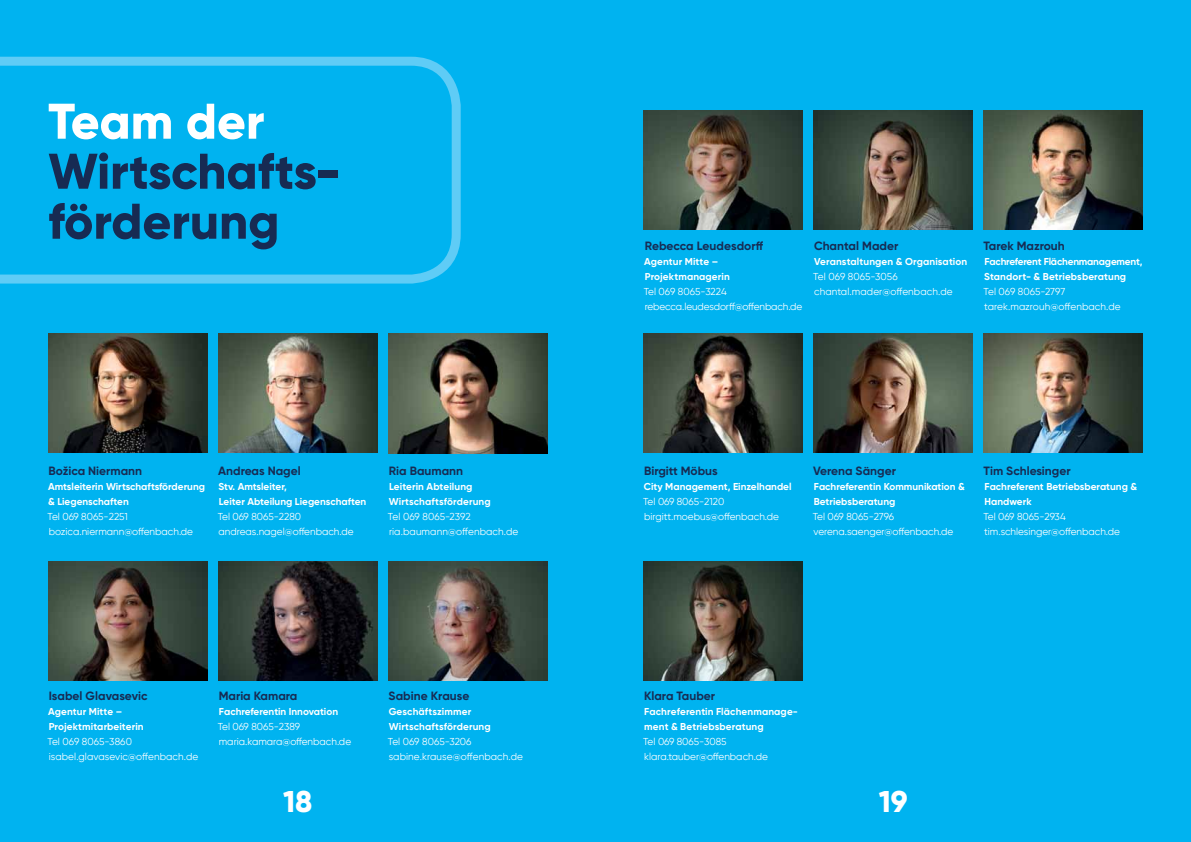
<style>
.page{position:relative;width:1191px;height:842px;background:#00b3f0}
.page>*{position:absolute;margin:0;border:0;box-sizing:border-box;transform-origin:0 0}
.t1{font:800 50px/50px "Gilroy";color:#172b53}
.t2{font:800 50px "Gilroy";color:#fff}
.t3{font:800 30px "Gilroy";color:#fff}
.t4{font:700 12px "Gilroy";color:#172b53}
.t5{font:10px/15px "Gilroy";color:#fff}
.t6{font:700 10px/15px "Gilroy";color:#fff}
.t7{font:700 10px/15px "Gilroy";letter-spacing:-.02em;color:#fff}
</style>
<div class="page">
<svg style="left:0;top:57px;width:461px;height:227px"></svg>
<img style="left:984px;top:111px;width:158px;height:119px">
<img style="left:388px;top:333px;width:159px;height:120px">
<img style="left:218px;top:333px;width:159px;height:119px">
<img style="left:48px;top:333px;width:159px;height:119px">
<img style="left:643px;top:111px;width:159px;height:119px">
<img style="left:813px;top:111px;width:159px;height:119px">
<img style="left:984px;top:333px;width:158px;height:119px">
<img style="left:48px;top:561px;width:159px;height:119px">
<img style="left:388px;top:561px;width:159px;height:119px">
<img style="left:218px;top:561px;width:159px;height:119px">
<img style="left:643px;top:333px;width:159px;height:119px">
<img style="left:643px;top:561px;width:159px;height:119px">
<img style="left:813px;top:333px;width:159px;height:119px">
<h1 class="t2" style="left:48px;top:90px;width:218px">Team der</h1>
<h1 class="t1" style="left:48px;top:146px;width:294px">Wirtschafts&shy;förderung</h1>
<p class="t4" style="left:644px;top:238px;width:120px">Rebecca Leudesdorff</p>
<p class="t6" style="left:644px;top:254px;width:87px">Agentur Mitte –<br>Projektmanagerin</p>
<p class="t5" style="left:643px;top:284px;width:160px">Tel 069 8065-3224 rebecca.leudesdorff@offenbach.de</p>
<p class="t4" style="left:814px;top:238px;width:86px">Chantal Mader</p>
<p class="t6" style="left:814px;top:254px;width:155px">Veranstaltungen &amp; Organisation</p>
<p class="t5" style="left:813px;top:269px;width:141px">Tel 069 8065-3056 chantal.mader@offenbach.de</p>
<p class="t4" style="left:983px;top:238px;width:83px">Tarek Mazrouh</p>
<p class="t7" style="left:984px;top:254px;width:160px">Fachreferent Flächenmanagement,<br>Standort- &amp; Betriebsberatung</p>
<p class="t5" style="left:983px;top:284px;width:139px">Tel 069 8065-2797 tarek.mazrouh@offenbach.de</p>
<p class="t4" style="left:49px;top:463px;width:95px">Božica Niermann</p>
<p class="t6" style="left:48px;top:479px;width:158px">Amtsleiterin Wirtschaftsförderung &amp; Liegenschaften</p>
<p class="t5" style="left:48px;top:509px;width:147px">Tel 069 8065-2251 bozica.niermann@offenbach.de</p>
<p class="t4" style="left:218px;top:463px;width:84px">Andreas Nagel</p>
<p class="t6" style="left:218px;top:479px;width:149px">Stv. Amtsleiter,<br>Leiter Abteilung Liegenschaften</p>
<p class="t5" style="left:218px;top:509px;width:137px">Tel 069 8065-2280 andreas.nagel@offenbach.de</p>
<p class="t4" style="left:389px;top:463px;width:76px">Ria Baumann</p>
<p class="t6" style="left:389px;top:479px;width:104px">Leiterin Abteilung<br>Wirtschaftsförderung</p>
<p class="t5" style="left:388px;top:509px;width:132px">Tel 069 8065-2392 ria.baumann@offenbach.de</p>
<p class="t4" style="left:644px;top:463px;width:75px">Birgitt Möbus</p>
<p class="t6" style="left:644px;top:479px;width:149px">City Management, Einzelhandel</p>
<p class="t5" style="left:643px;top:494px;width:137px">Tel 069 8065-2120 birgitt.moebus@offenbach.de</p>
<p class="t4" style="left:813px;top:463px;width:84px">Verena Sänger</p>
<p class="t6" style="left:814px;top:479px;width:152px">Fachreferentin Kommunikation &amp;<br>Betriebsberatung</p>
<p class="t5" style="left:812px;top:509px;width:142px">Tel 069 8065-2796 verena.saenger@offenbach.de</p>
<p class="t4" style="left:983px;top:463px;width:88px">Tim Schlesinger</p>
<p class="t6" style="left:984px;top:479px;width:154px">Fachreferent Betriebsberatung &amp;<br>Handwerk</p>
<p class="t5" style="left:983px;top:509px;width:138px">Tel 069 8065-2934 tim.schlesinger@offenbach.de</p>
<p class="t4" style="left:49px;top:688px;width:100px">Isabel Glavasevic</p>
<p class="t6" style="left:48px;top:704px;width:97px">Agentur Mitte –<br>Projektmitarbeiterin</p>
<p class="t5" style="left:48px;top:734px;width:152px">Tel 069 8065-3860 isabel.glavasevic@offenbach.de</p>
<p class="t4" style="left:219px;top:688px;width:80px">Maria Kamara</p>
<p class="t6" style="left:219px;top:704px;width:121px">Fachreferentin Innovation</p>
<p class="t5" style="left:218px;top:719px;width:135px">Tel 069 8065-2389 maria.kamara@offenbach.de</p>
<p class="t4" style="left:389px;top:688px;width:82px">Sabine Krause</p>
<p class="t6" style="left:389px;top:704px;width:104px">Geschäftszimmer<br>Wirtschaftsförderung</p>
<p class="t5" style="left:388px;top:734px;width:137px">Tel 069 8065-3206 sabine.krause@offenbach.de</p>
<p class="t4" style="left:644px;top:688px;width:72px">Klara Tauber</p>
<p class="t6" style="left:644px;top:704px;width:155px">Fachreferentin Flächenmanage&shy;ment &amp; Betriebsberatung</p>
<p class="t5" style="left:643px;top:734px;width:126px">Tel 069 8065-3085 klara.tauber@offenbach.de</p>
<h2 class="t3" style="left:283px;top:783px;width:31px">18</h2>
<h2 class="t3" style="left:879px;top:783px;width:30px">19</h2>
</div>
